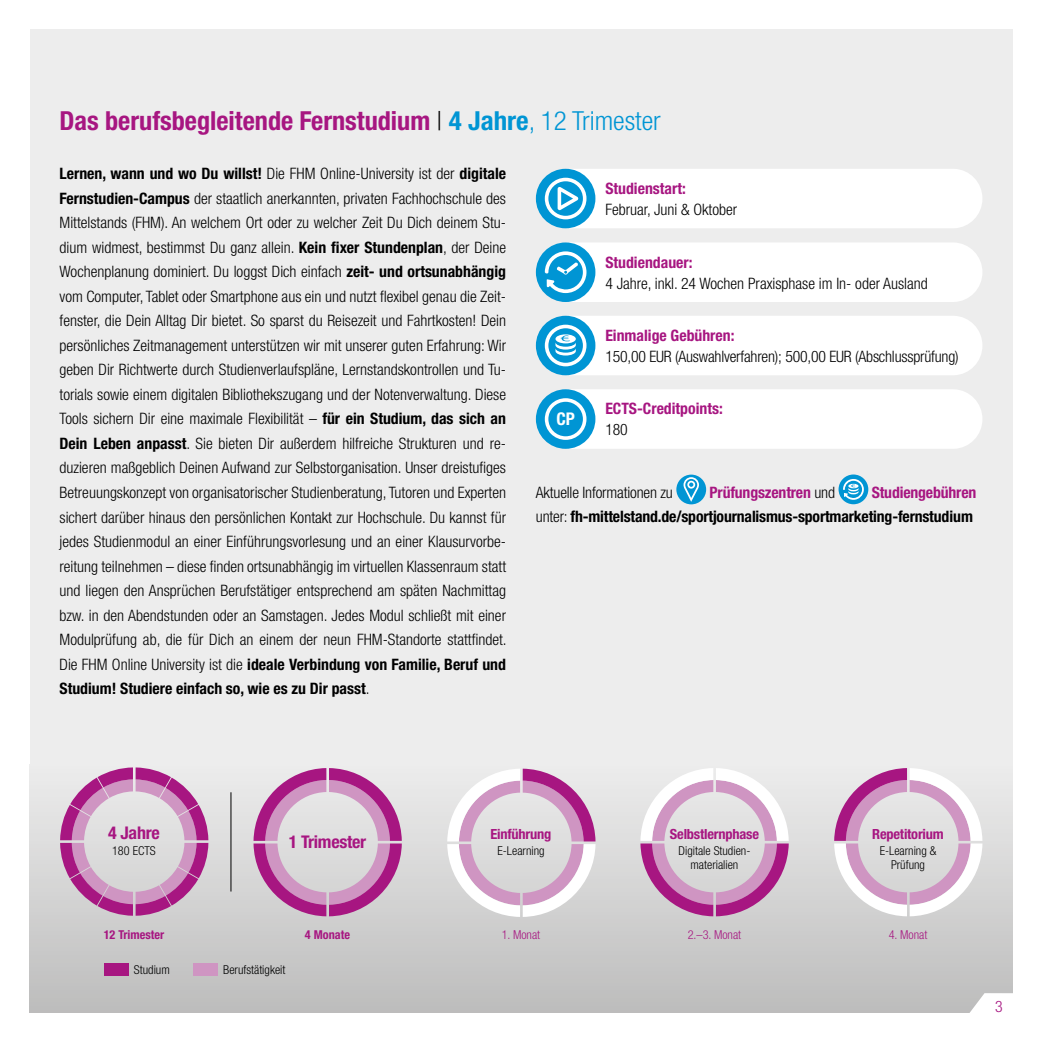
<style>
.page{position:relative;width:1042px;height:1042px;background:#fff}
.page>*{position:absolute;margin:0;border:0;box-sizing:border-box;transform-origin:0 0}
.t1{font:700 condensed 26.25px "Helvetica Neue LT Std";color:#a71681}
.t2{font:700 condensed 17.5px "Helvetica Neue LT Std";letter-spacing:-.015em;color:#a71681}
.t3{font:700 condensed 17.5px "Helvetica Neue LT Std";color:#fff}
.t4{font:300 condensed 15.75px/24.5px "Helvetica Neue LT Std";color:#000;text-align:justify}
.t5{font:700 condensed 15.75px/24.5px "Helvetica Neue LT Std";letter-spacing:-.01em;color:#000;text-align:right}
.t6{font:700 condensed 15.75px "Helvetica Neue LT Std";color:#a71681}
.t7{font:300 condensed 15.75px "Helvetica Neue LT Std";color:#a71681}
.t8{font:700 condensed 14px "Helvetica Neue LT Std";letter-spacing:-.015em;color:#a71681}
.t9{font:300 condensed 12.25px/14px "Helvetica Neue LT Std";color:#000;text-align:center}
.t10{font:300 condensed 12.25px "Helvetica Neue LT Std";color:#a71681}
.t11{font:700 condensed 12.25px "Helvetica Neue LT Std";color:#a71681}
.s1{font-weight:300;color:#000}
.s2{color:#0095d4}
.s3{font-weight:300;color:#0095d4}
.s4{font-weight:700}
.s5{color:#a71681}
.s6{font-weight:300}
</style>
<div class="page">
<div style="left:30px;top:30px;width:982px;height:982px;background:#ededed"></div>
<div style="left:30px;top:764px;width:982px;height:248px;background:linear-gradient(to bottom,#ededed,#bdbdbd)"></div>
<svg style="left:967px;top:993px;width:46px;height:20px"></svg>
<div style="left:536px;top:169px;width:59px;height:59px;background:#0095d4;border-radius:50%"></div>
<svg style="left:545px;top:169px;width:437px;height:59px;background:#ecf6fb"></svg>
<div style="left:536px;top:242px;width:59px;height:60px;background:#0095d4;border-radius:50%"></div>
<svg style="left:545px;top:242px;width:437px;height:60px;background:#ebf6fb"></svg>
<div style="left:536px;top:316px;width:59px;height:59px;background:#0095d4;border-radius:50%"></div>
<svg style="left:545px;top:316px;width:437px;height:59px;background:#ecf7fb"></svg>
<div style="left:536px;top:389px;width:59px;height:60px;background:#0095d4;border-radius:50%"></div>
<svg style="left:545px;top:389px;width:437px;height:60px;background:#eaf6fb"></svg>
<svg style="left:60px;top:767px;width:148px;height:149px"></svg>
<svg style="left:253px;top:768px;width:149px;height:148px"></svg>
<svg style="left:447px;top:768px;width:148px;height:149px"></svg>
<svg style="left:834px;top:768px;width:148px;height:148px"></svg>
<svg style="left:640px;top:768px;width:149px;height:148px"></svg>
<hr style="left:230px;top:792px;width:1px;height:99px;background:#000">
<div style="left:676px;top:474px;width:30px;height:30px;background:#0095d4;border-radius:50%"></div>
<svg style="left:683px;top:477px;width:16px;height:25px"></svg>
<svg style="left:838px;top:474px;width:30px;height:30px"></svg>
<svg style="left:843px;top:479px;width:21px;height:21px"></svg>
<div style="left:104px;top:963px;width:25px;height:12px;background:#a71681"></div>
<div style="left:193px;top:963px;width:25px;height:12px;background:#cf95c2"></div>
<h1 class="t1" style="left:60px;top:105px;width:603px">Das berufsbegleitende Fernstudium <span class="s1">|</span> <span class="s2">4 Jahre</span><span class="s3">, 12 Trimester</span></h1>
<p class="t4" style="left:60px;top:161px;width:449px"><span class="s4">Lernen, wann und wo Du willst!</span> Die FHM Online-University ist der <span class="s4">digitale Fernstudien-Campus</span> der staatlich anerkannten, privaten Fachhochschule des Mittelstands (FHM). An welchem Ort oder zu welcher Zeit Du Dich deinem Stu&shy;dium widmest, bestimmst Du ganz allein. <span class="s4">Kein fixer Stundenplan</span>, der Deine Wochenplanung dominiert. Du loggst Dich einfach <span class="s4">zeit- und ortsunabhängig </span>vom Computer, Tablet oder Smartphone aus ein und nutzt flexibel genau die Zeit&shy;fenster, die Dein Alltag Dir bietet. So sparst du Reisezeit und Fahrtkosten! Dein persönliches Zeitmanagement unterstützen wir mit unserer guten Erfahrung: Wir geben Dir Richtwerte durch Studienverlaufspläne, Lernstandskontrollen und Tu&shy;torials sowie einem digitalen Bibliothekszugang und der Notenverwaltung. Diese Tools sichern Dir eine maximale Flexibilität – <span class="s4">für ein Studium, das sich an Dein Leben anpasst</span>. Sie bieten Dir außerdem hilfreiche Strukturen und re&shy;duzieren maßgeblich Deinen Aufwand zur Selbstorganisation. Unser dreistufiges Betreuungskonzept von organisatorischer Studienberatung, Tutoren und Experten sichert darüber hinaus den persönlichen Kontakt zur Hochschule. Du kannst für jedes Studienmodul an einer Einführungsvorlesung und an einer Klausurvorbe&shy;reitung teilnehmen – diese finden ortsunabhängig im virtuellen Klassenraum statt und liegen den Ansprüchen Berufstätiger entsprechend am späten Nachmittag bzw. in den Abendstunden oder an Samstagen. Jedes Modul schließt mit einer Modulprüfung ab, die für Dich an einem der neun FHM-Standorte stattfindet.<br>Die FHM Online University ist die <span class="s4">ideale Verbindung von Familie, Beruf und Studium! Studiere einfach so, wie es zu Dir passt</span>.</p>
<p class="t6" style="left:605px;top:179px;width:82px">Studienstart:</p>
<p class="t4" style="left:605px;top:197px;width:133px">Februar, Juni &amp; Oktober</p>
<p class="t6" style="left:605px;top:252px;width:89px">Studiendauer:</p>
<p class="t4" style="left:605px;top:270px;width:324px">4 Jahre, inkl. 24 Wochen Praxisphase im In- oder Ausland</p>
<p class="t6" style="left:605px;top:326px;width:131px">Einmalige Gebühren:</p>
<p class="t4" style="left:605px;top:344px;width:355px">150,00 EUR (Auswahlverfahren); 500,00 EUR (Abschlussprüfung)</p>
<p class="t6" style="left:605px;top:399px;width:119px">ECTS-Creditpoints:</p>
<p class="t4" style="left:605px;top:417px;width:24px">180</p>
<p class="t3" style="left:556px;top:408px;width:20px">CP</p>
<p class="t4" style="left:536px;top:480px;width:138px">Aktuelle Informationen zu</p>
<p class="t6" style="left:709px;top:483px;width:127px">Prüfungszentren <span class="s1">und</span></p>
<p class="t5" style="left:536px;top:480px;width:442px"><span class="s5">Studiengebühren<br></span><span class="s6">unter:</span> fh-mittelstand.de/sportjournalismus-sportmarketing-fernstudium</p>
<p class="t2" style="left:108px;top:822px;width:53px">4 Jahre</p>
<p class="t8" style="left:490px;top:826px;width:62px">Einführung</p>
<p class="t8" style="left:670px;top:826px;width:91px">Selbstlernphase</p>
<p class="t8" style="left:872px;top:826px;width:73px">Repetitorium</p>
<p class="t2" style="left:289px;top:831px;width:79px">1 Trimester</p>
<p class="t9" style="left:112px;top:843px;width:45px">180 ECTS</p>
<p class="t9" style="left:497px;top:843px;width:49px">E-Learning</p>
<p class="t9" style="left:678px;top:843px;width:73px">Digitale Studien&shy;materialien</p>
<p class="t9" style="left:879px;top:843px;width:58px">E-Learning &amp;<br>Prüfung</p>
<p class="t11" style="left:104px;top:927px;width:62px">12 Trimester</p>
<p class="t11" style="left:305px;top:927px;width:47px">4 Monate</p>
<p class="t10" style="left:502px;top:927px;width:40px">1. Monat</p>
<p class="t10" style="left:688px;top:927px;width:55px">2.–3. Monat</p>
<p class="t10" style="left:889px;top:927px;width:40px">4. Monat</p>
<p class="t9" style="left:134px;top:962px;width:37px">Studium</p>
<p class="t9" style="left:223px;top:962px;width:64px">Berufstätigkeit</p>
<p class="t7" style="left:995px;top:997px;width:9px">3</p>
</div>
